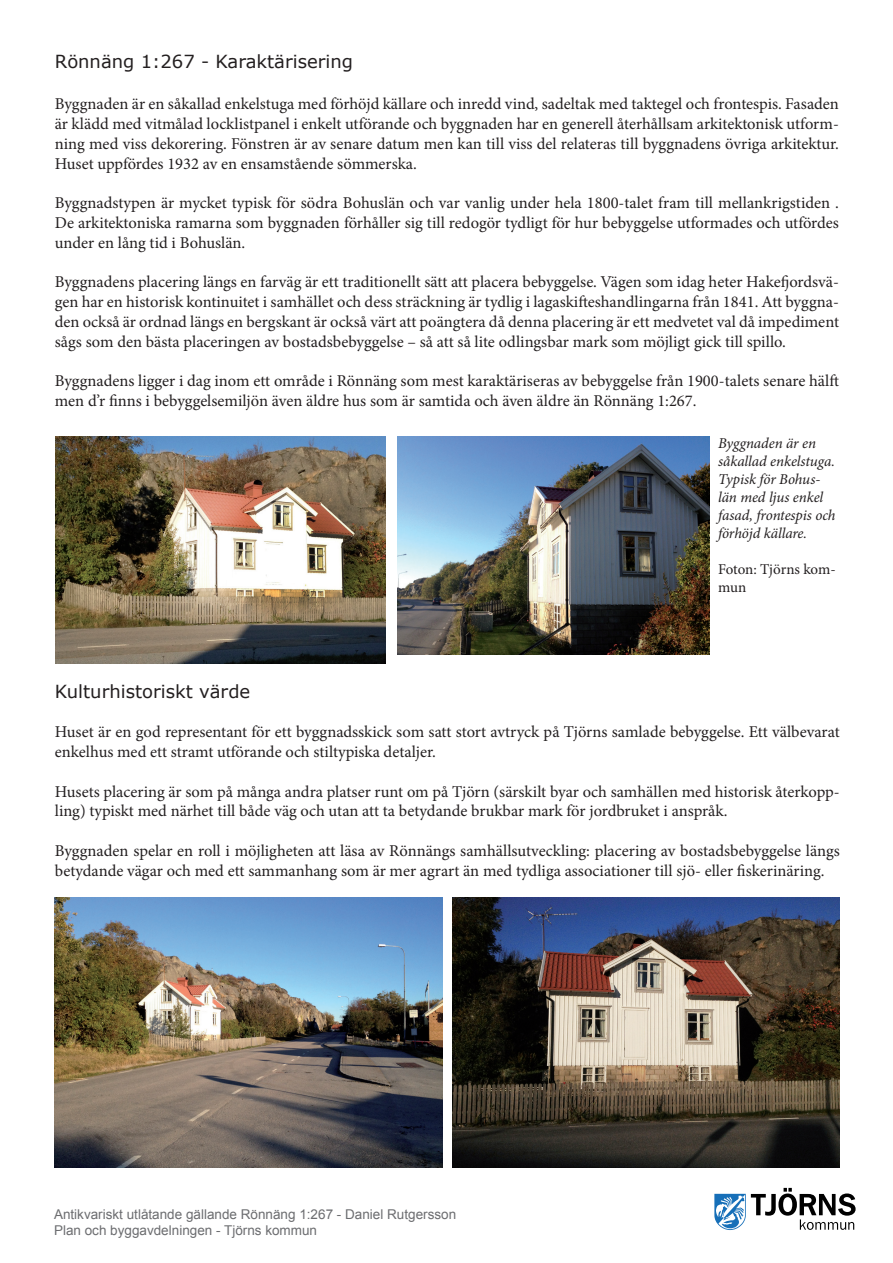
<style>
.page{position:relative;width:893px;height:1263px;background:#fff}
.page>*{position:absolute;margin:0;border:0;box-sizing:border-box;transform-origin:0 0}
.t1{font:18px "MS Reference Sans Serif";color:#231f20}
.t2{font:16.5px/19.8px "Minion Pro";color:#231f20}
.t3{font:italic 15px/18px "Minion Pro";letter-spacing:-.005em;color:#231f20}
.t4{font:15px/18px "Minion Pro";letter-spacing:-.01em;color:#231f20}
.t5{font:13.5px/16.2px "Arial";color:#6c6d70}
</style>
<div class="page">
<svg style="left:714px;top:1188px;width:142px;height:42px"></svg>
<img style="left:55px;top:897px;width:387px;height:271px">
<img style="left:453px;top:897px;width:387px;height:271px">
<img style="left:56px;top:436px;width:330px;height:227px">
<img style="left:397px;top:436px;width:313px;height:219px">
<p class="t1" style="left:55px;top:50px;width:300px">Rönnäng 1:267 - Karaktärisering</p>
<p class="t2" style="left:55px;top:94px;width:786px;text-align:justify">Byggnaden är en såkallad enkelstuga med förhöjd källare och inredd vind, sadeltak med taktegel och frontespis. Fasaden är klädd med vitmålad locklistpanel i enkelt utförande och byggnaden har en generell återhållsam arkitektonisk utform&shy;ning med viss dekorering. Fönstren är av senare datum men kan till viss del relateras till byggnadens övriga arkitektur.<br>Huset uppfördes 1932 av en ensamstående sömmerska.</p>
<p class="t2" style="left:55px;top:193px;width:786px;text-align:justify">Byggnadstypen är mycket typisk för södra Bohuslän och var vanlig under hela 1800-talet fram till mellankrigstiden .<br>De arkitektoniska ramarna som byggnaden förhåller sig till redogör tydligt för hur bebyggelse utformades och utfördes under en lång tid i Bohuslän.</p>
<p class="t2" style="left:55px;top:272px;width:786px;text-align:justify">Byggnadens placering längs en farväg är ett traditionellt sätt att placera bebyggelse. Vägen som idag heter Hakefjordsvä&shy;gen har en historisk kontinuitet i samhället och dess sträckning är tydlig i lagaskifteshandlingarna från 1841. Att byggna&shy;den också är ordnad längs en bergskant är också värt att poängtera då denna placering är ett medvetet val då impediment sågs som den bästa placeringen av bostadsbebyggelse – så att så lite odlingsbar mark som möjligt gick till spillo.</p>
<p class="t2" style="left:55px;top:371px;width:786px">Byggnadens ligger i dag inom ett område i Rönnäng som mest karaktäriseras av bebyggelse från 1900-talets senare hälft men d’r finns i bebyggelsemiljön även äldre hus som är samtida och även äldre än Rönnäng 1:267.</p>
<p class="t3" style="left:718px;top:434px;width:119px">Byggnaden är en såkallad enkelstuga.<br>Typisk för Bohus&shy;län med ljus enkel fasad, frontespis och förhöjd källare.</p>
<p class="t4" style="left:718px;top:560px;width:119px">Foton: Tjörns kom&shy;mun</p>
<p class="t1" style="left:55px;top:679px;width:197px">Kulturhistoriskt värde</p>
<p class="t2" style="left:55px;top:722px;width:786px">Huset är en god representant för ett byggnadsskick som satt stort avtryck på Tjörns samlade bebyggelse. Ett välbevarat enkelhus med ett stramt utförande och stiltypiska detaljer.</p>
<p class="t2" style="left:55px;top:781px;width:786px">Husets placering är som på många andra platser runt om på Tjörn (särskilt byar och samhällen med historisk återkopp&shy;ling) typiskt med närhet till både väg och utan att ta betydande brukbar mark för jordbruket i anspråk.</p>
<p class="t2" style="left:55px;top:841px;width:786px">Byggnaden spelar en roll i möjligheten att läsa av Rönnängs samhällsutveckling: placering av bostadsbebyggelse längs betydande vägar och med ett sammanhang som är mer agrart än med tydliga associationer till sjö- eller fiskerinäring.</p>
<p class="t5" style="left:54px;top:1206px;width:404px">Antikvariskt utlåtande gällande Rönnäng 1:267 - Daniel Rutgersson<br>Plan och byggavdelningen - Tjörns kommun</p>
</div>
